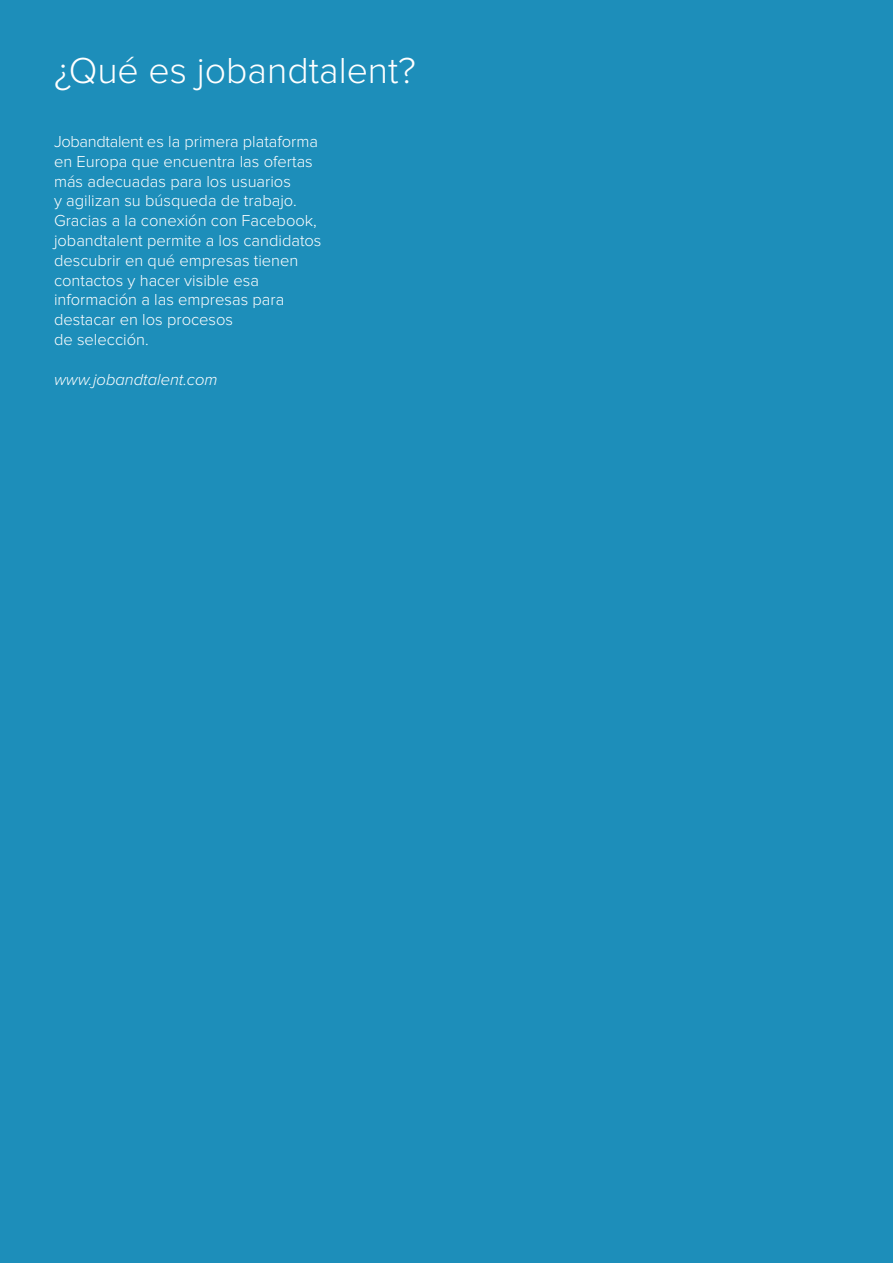
<style>
.page{position:relative;width:893px;height:1263px;background:#1d8eba}
.page>*{position:absolute;margin:0;border:0;box-sizing:border-box;transform-origin:0 0}
.t1{font:300 37.5px "Proxima Nova";color:#fff}
.t2{font:300 16.5px/19.8px "Proxima Nova";color:#fff}
.t3{font:italic 300 16.5px "Proxima Nova";color:#fff}
</style>
<div class="page">
<h1 class="t1" style="left:54px;top:53px;width:363px">¿Qué es jobandtalent?</h1>
<p class="t2" style="left:54px;top:132px;width:269px">Jobandtalent es la primera plataforma en Europa que encuentra las ofertas más adecuadas para los usuarios<br>y agilizan su búsqueda de trabajo.<br>Gracias a la conexión con Facebook, jobandtalent permite a los candidatos descubrir en qué empresas tienen contactos y hacer visible esa información a las empresas para destacar en los procesos<br>de selección.</p>
<p class="t3" style="left:54px;top:372px;width:165px">www.jobandtalent.com</p>
</div>
